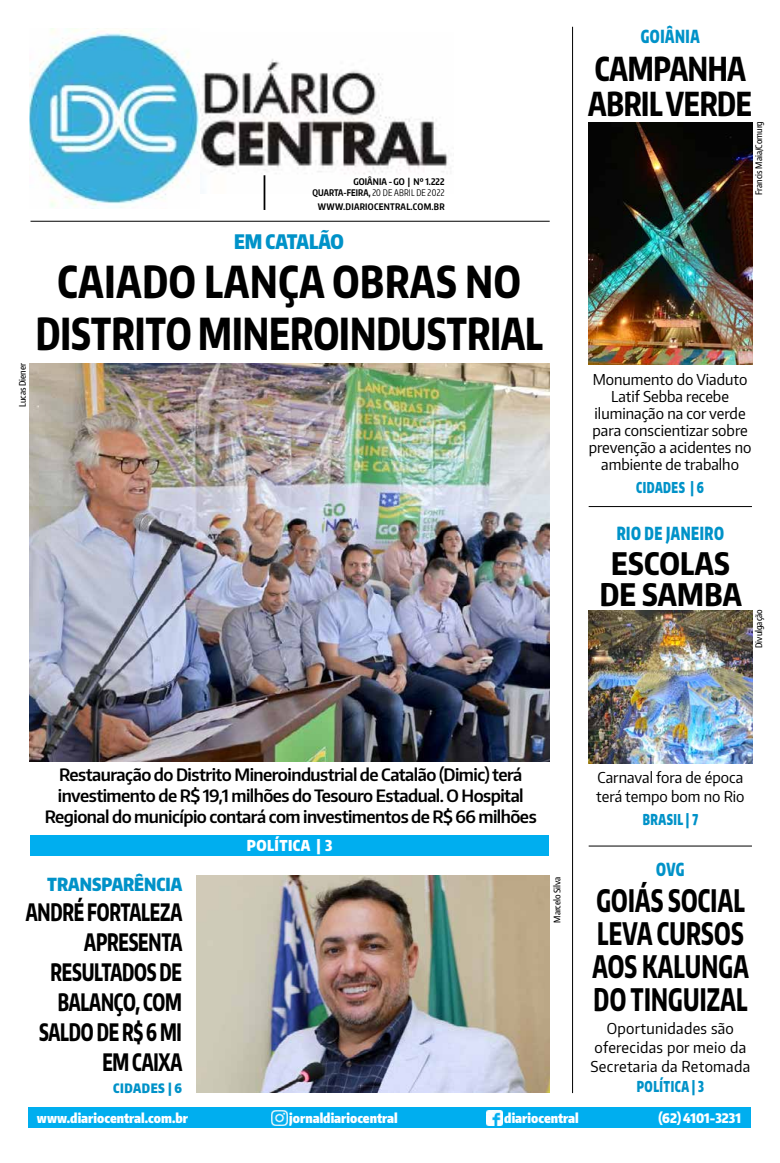
<style>
.page{position:relative;width:780px;height:1163px;background:#fff}
.page>*{position:absolute;margin:0;border:0;box-sizing:border-box;transform-origin:0 0}
.t1{font:800 44px/51.4px "Encode Sans Compressed";color:#000;text-align:center;scale:.92 1}
.t2{font:800 33px/35px "Encode Sans Compressed";letter-spacing:-.01em;color:#000;scale:.9 1}
.t3{font:800 31px/33px "Encode Sans Compressed";letter-spacing:.01em;color:#000;scale:.8 1}
.t4{font:800 31px/31px "Encode Sans Compressed";letter-spacing:.01em;color:#000;text-align:center}
.t5{font:800 24px/30px "Encode Sans Compressed";letter-spacing:-.01em;color:#000;text-align:right;scale:.8 1}
.t6{font:900 20px "Encode Sans Compressed";color:#0092c8}
.t7{font:900 18px "Encode Sans Compressed";letter-spacing:.04em;color:#0092c8;scale:.8 1}
.t8{font:900 18px "Encode Sans Compressed";letter-spacing:.04em;color:#0092c8}
.t9{font:600 17px/21px "Encode Sans Narrow";letter-spacing:-.03em;color:#000;text-align:center}
.t10{font:15px/17px "Encode Sans Narrow";color:#000;text-align:center}
.t11{font:15px/19px "Encode Sans Narrow";letter-spacing:.02em;color:#000;text-align:center}
.t12{font:900 15px "Encode Sans Compressed";letter-spacing:.04em;color:#0092c8;scale:.8 1}
.t13{font:900 15px "Encode Sans Compressed";letter-spacing:.03em;color:#fff}
.t14{font:900 13.2px "Encode Sans Compressed";color:#fff}
.t15{font:900 13px "Encode Sans Compressed";letter-spacing:.04em;color:#0092c8}
.t16{font:700 9.1px/11.4px "Encode Sans Compressed";letter-spacing:.01em;color:#000;text-align:right}
.t17{font:500 9px "Encode Sans Compressed";color:#000}
.t18{font:700 9px "Encode Sans Compressed";letter-spacing:.03em;color:#000}
.s1{font-weight:400}
</style>
<div class="page">
<hr style="left:588px;top:506px;width:164px;height:1px;background:#000">
<hr style="left:588px;top:845px;width:164px;height:1px;background:#000">
<hr style="left:572px;top:27px;width:1px;height:1065px;background:#000">
<img style="left:588px;top:122px;width:164px;height:242px">
<img style="left:588px;top:610px;width:164px;height:153px">
<img style="left:199px;top:59px;width:249px;height:135px">
<img style="left:29px;top:28px;width:170px;height:181px">
<hr style="left:263px;top:175px;width:2px;height:35px;background:#000">
<div style="left:28px;top:1107px;width:723px;height:21px;background:#00aeef"></div>
<img style="left:272px;top:1110px;width:15px;height:15px">
<img style="left:486px;top:1110px;width:16px;height:15px">
<hr style="left:31px;top:221px;width:518px;height:1px;background:#000">
<img style="left:29px;top:363px;width:520px;height:398px">
<div style="left:30px;top:835px;width:518px;height:20px;background:#00aeef"></div>
<img style="left:197px;top:875px;width:352px;height:216px">
<p class="t7" style="left:640px;top:24px;width:75px">GOIÂNIA</p>
<p class="t17" style="left:17px;top:407px;width:45px;rotate:-90deg">Lucas Diener</p>
<p class="t16" style="left:312px;top:175px;width:134px">GOIÂNIA - GO | Nº 1.222<br>QUARTA-FEIRA, <span class="s1">20 DE abril DE 2022</span></p>
<p class="t18" style="left:318px;top:201px;width:128px">WWW.DIARIOCENTRAL.COM.BR</p>
<p class="t6" style="left:234px;top:228px;width:111px">EM CATALÃO</p>
<p class="t1" style="left:36px;top:255px;width:552px">CAIADO LANÇA OBRAS NO<br>DISTRITO MINEROINDUSTRIAL</p>
<p class="t2" style="left:588px;top:50px;width:183px">CAMPANHA<br>ABRIL VERDE</p>
<p class="t17" style="left:752px;top:195px;width:75px;rotate:-90deg">Francis Maia/Comurg</p>
<p class="t10" style="left:588px;top:370px;width:164px">Monumento do Viaduto<br>Latif Sebba recebe iluminação na cor verde para conscientizar sobre prevenção a acidentes no ambiente de trabalho</p>
<p class="t12" style="left:636px;top:477px;width:86px">CIDADES | 6</p>
<p class="t7" style="left:616px;top:521px;width:136px">RIO DE JANEIRO</p>
<p class="t4" style="left:599px;top:547px;width:143px">ESCOLAS<br>DE SAMBA</p>
<p class="t17" style="left:752px;top:647px;width:40px;rotate:-90deg">Divulgação</p>
<p class="t9" style="left:45px;top:763px;width:493px">Restauração do Distrito Mineroindustrial de Catalão (Dimic) terá investimento de R$ 19,1 milhões do Tesouro Estadual. O Hospital<br>Regional do município contará com investimentos de R$ 66 milhões</p>
<p class="t13" style="left:247px;top:835px;width:87px">POLÍTICA | 3</p>
<p class="t8" style="left:47px;top:872px;width:12px">TRANSPAR</p>
<p class="t8" style="left:134px;top:872px;width:21px">ÊNCIA</p>
<p class="t5" style="left:26px;top:896px;width:197px">ANDRÉ FORTALEZA<br>APRESENTA<br>RESULTADOS DE<br>BALANÇO, COM<br>SALDO DE R$ 6 MI<br>EM CAIXA</p>
<p class="t15" style="left:113px;top:1079px;width:70px">CIDADES | 6</p>
<p class="t17" style="left:551px;top:922px;width:48px;rotate:-90deg">Marcelo Silva</p>
<p class="t10" style="left:596px;top:767px;width:150px;line-height:19px;text-align:left">Carnaval fora de época terá tempo bom no Rio</p>
<p class="t12" style="left:642px;top:809px;width:71px">BRASIL | 7</p>
<p class="t7" style="left:656px;top:857px;width:37px">OVG</p>
<p class="t3" style="left:592px;top:882px;width:197px">GOIÁS SOCIAL<br>LEVA CURSOS<br>AOS KALUNGA<br>DO TINGUIZAL</p>
<p class="t11" style="left:590px;top:1018px;width:161px">Oportunidades são oferecidas por meio da<br>Secretaria da Retomada</p>
<p class="t12" style="left:636px;top:1076px;width:86px">POLÍTICA | 3</p>
<p class="t14" style="left:37px;top:1108px;width:152px">WWW.DIARIOCENTRAL.COM.BR</p>
<p class="t14" style="left:289px;top:1109px;width:110px">JORNALDIARIOCENTRAL</p>
<p class="t14" style="left:504px;top:1108px;width:76px">DIARIOCENTRAL</p>
<p class="t14" style="left:658px;top:1108px;width:84px">(62) 4101-3231</p>
</div>
